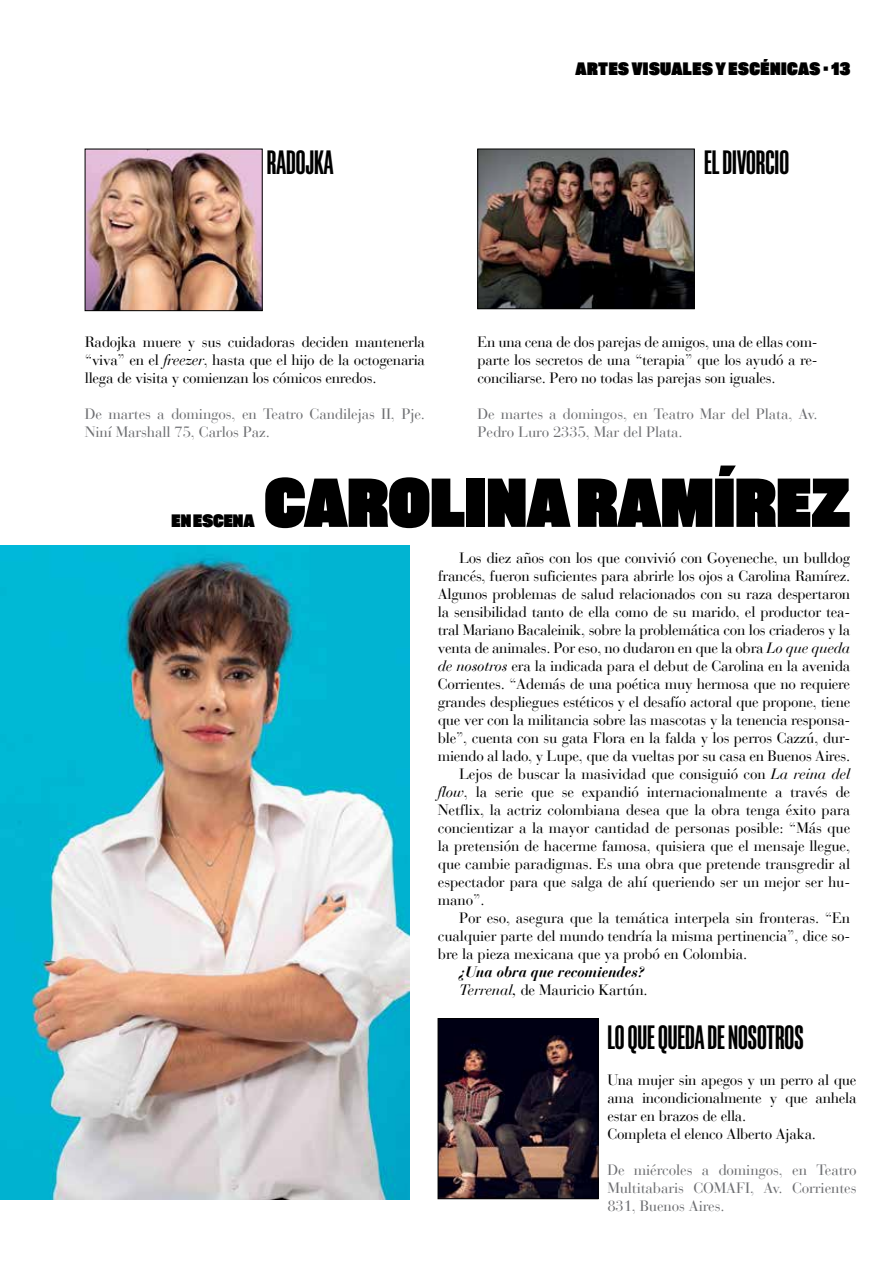
<style>
.page{position:relative;width:893px;height:1263px;background:#fff}
.page>*{position:absolute;margin:0;border:0;box-sizing:border-box;transform-origin:0 0}
.t1{font:69px "Akkordeon Fourteen";color:#000}
.t2{font:33.75px "Akkordeon Six";color:#000}
.t3{font:18px "Akkordeon Fourteen";letter-spacing:.025em;color:#000}
.t4{font:18px "Akkordeon Fourteen";color:#000}
.t5{font:15px/18px "Bauer Bodoni LT";letter-spacing:-.02em;color:#000;text-align:justify}
.t6{font:15px/18px "Bauer Bodoni LT";letter-spacing:-.01em;color:#6d6e71}
.t7{font:italic 700 15px/18px "Bauer Bodoni LT";letter-spacing:-.01em;color:#000}
.s1{font-style:italic}
.s2{font-weight:400}
.s3{font-weight:400;font-style:normal}
</style>
<div class="page">
<img style="left:87px;top:151px;width:173px;height:158px">
<div style="left:85px;top:149px;width:177px;height:162px;border:1px solid #000"></div>
<img style="left:479px;top:151px;width:213px;height:156px">
<div style="left:477px;top:149px;width:217px;height:160px;border:1px solid #000"></div>
<img style="left:440px;top:1020px;width:156px;height:177px">
<div style="left:438px;top:1018px;width:160px;height:181px;border:1px solid #000"></div>
<img style="left:0;top:546px;width:409px;height:653px">
<p class="t3" style="left:576px;top:58px;width:276px">ARTES VISUALES Y ESCÉNICAS • 13</p>
<h2 class="t2" style="left:267px;top:144px;width:68px">RADOJKA</h2>
<h2 class="t2" style="left:704px;top:144px;width:87px">EL DIVORCIO</h2>
<p class="t5" style="left:85px;top:333px;width:342px">Radojka muere y sus cuidadoras deciden mantenerla “viva” en el <span class="s1">freezer</span>, hasta que el hijo de la octogenaria llega de visita y comienzan los cómicos enredos.</p>
<p class="t6" style="left:85px;top:405px;width:342px">De martes a domingos, en Teatro Candilejas II, Pje.<br>Niní Marshall 75, Carlos Paz.</p>
<p class="t5" style="left:477px;top:333px;width:342px">En una cena de dos parejas de amigos, una de ellas com&shy;parte los secretos de una “terapia” que los ayudó a re&shy;conciliarse. Pero no todas las parejas son iguales.</p>
<p class="t6" style="left:477px;top:405px;width:342px">De martes a domingos, en Teatro Mar del Plata, Av.<br>Pedro Luro 2335, Mar del Plata.</p>
<p class="t4" style="left:172px;top:510px;width:85px">EN ESCENA</p>
<h1 class="t1" style="left:264px;top:463px;width:587px">CAROLINA RAMÍREZ</h1>
<p class="t5" style="left:459px;top:549px;width:393px">Los diez años con los que convivió con Goyeneche, un bulldog</p>
<p class="t5" style="left:438px;top:567px;width:414px">francés, fueron suficientes para abrirle los ojos a Carolina Ramírez.</p>
<p class="t5" style="left:438px;top:585px;width:414px">Algunos problemas de salud relacionados con su raza despertaron</p>
<p class="t5" style="left:438px;top:603px;width:414px">la sensibilidad tanto de ella como de su marido, el productor tea-</p>
<p class="t5" style="left:438px;top:621px;width:414px">tral Mariano Bacaleinik, sobre la problemática con los criaderos y la</p>
<p class="t5" style="left:438px;top:639px;width:414px">venta de animales. Por eso, no dudaron en que la obra <span class="s1">Lo que queda</span></p>
<p class="t5" style="left:438px;top:657px;width:414px"><span class="s1">de nosotros</span> era la indicada para el debut de Carolina en la avenida</p>
<p class="t5" style="left:438px;top:675px;width:414px">Corrientes. “Además de una poética muy hermosa que no requiere</p>
<p class="t5" style="left:438px;top:693px;width:414px">grandes despliegues estéticos y el desafío actoral que propone, tiene</p>
<p class="t5" style="left:438px;top:711px;width:414px">que ver con la militancia sobre las mascotas y la tenencia responsa-</p>
<p class="t5" style="left:438px;top:729px;width:414px">ble”, cuenta con su gata Flora en la falda y los perros Cazzú, dur-</p>
<p class="t5" style="left:438px;top:747px;width:414px">miendo al lado, y Lupe, que da vueltas por su casa en Buenos Aires.</p>
<p class="t5" style="left:459px;top:765px;width:393px">Lejos de buscar la masividad que consiguió con <span class="s1">La reina del</span></p>
<p class="t5" style="left:438px;top:783px;width:414px"><span class="s1">flow</span>, la serie que se expandió internacionalmente a través de</p>
<p class="t5" style="left:438px;top:801px;width:414px">Netflix, la actriz colombiana desea que la obra tenga éxito para</p>
<p class="t5" style="left:438px;top:819px;width:414px">concientizar a la mayor cantidad de personas posible: “Más que</p>
<p class="t5" style="left:438px;top:837px;width:414px">la pretensión de hacerme famosa, quisiera que el mensaje llegue,</p>
<p class="t5" style="left:438px;top:855px;width:414px">que cambie paradigmas. Es una obra que pretende transgredir al</p>
<p class="t5" style="left:438px;top:873px;width:414px">espectador para que salga de ahí queriendo ser un mejor ser hu-</p>
<p class="t5" style="left:438px;top:891px;width:48px">mano”.</p>
<p class="t5" style="left:459px;top:909px;width:393px">Por eso, asegura que la temática interpela sin fronteras. “En</p>
<p class="t5" style="left:438px;top:927px;width:414px">cualquier parte del mundo tendría la misma pertinencia”, dice so-</p>
<p class="t5" style="left:438px;top:945px;width:311px">bre la pieza mexicana que ya probó en Colombia.</p>
<p class="t7" style="left:459px;top:963px;width:190px">¿Una obra que recomiendes?<br><span class="s2">Terrenal,</span> <span class="s3">de Mauricio Kartún.</span></p>
<h2 class="t2" style="left:607px;top:1018px;width:198px">LO QUE QUEDA DE NOSOTROS</h2>
<p class="t5" style="left:607px;top:1071px;width:251px;text-align:left">Una mujer sin apegos y un perro al que ama incondicionalmente y que anhela estar en brazos de ella.<br>Completa el elenco Alberto Ajaka.</p>
<p class="t6" style="left:607px;top:1161px;width:251px;text-align:justify">De miércoles a domingos, en Teatro Multitabaris COMAFI, Av. Corrientes 831, Buenos Aires.</p>
</div>
